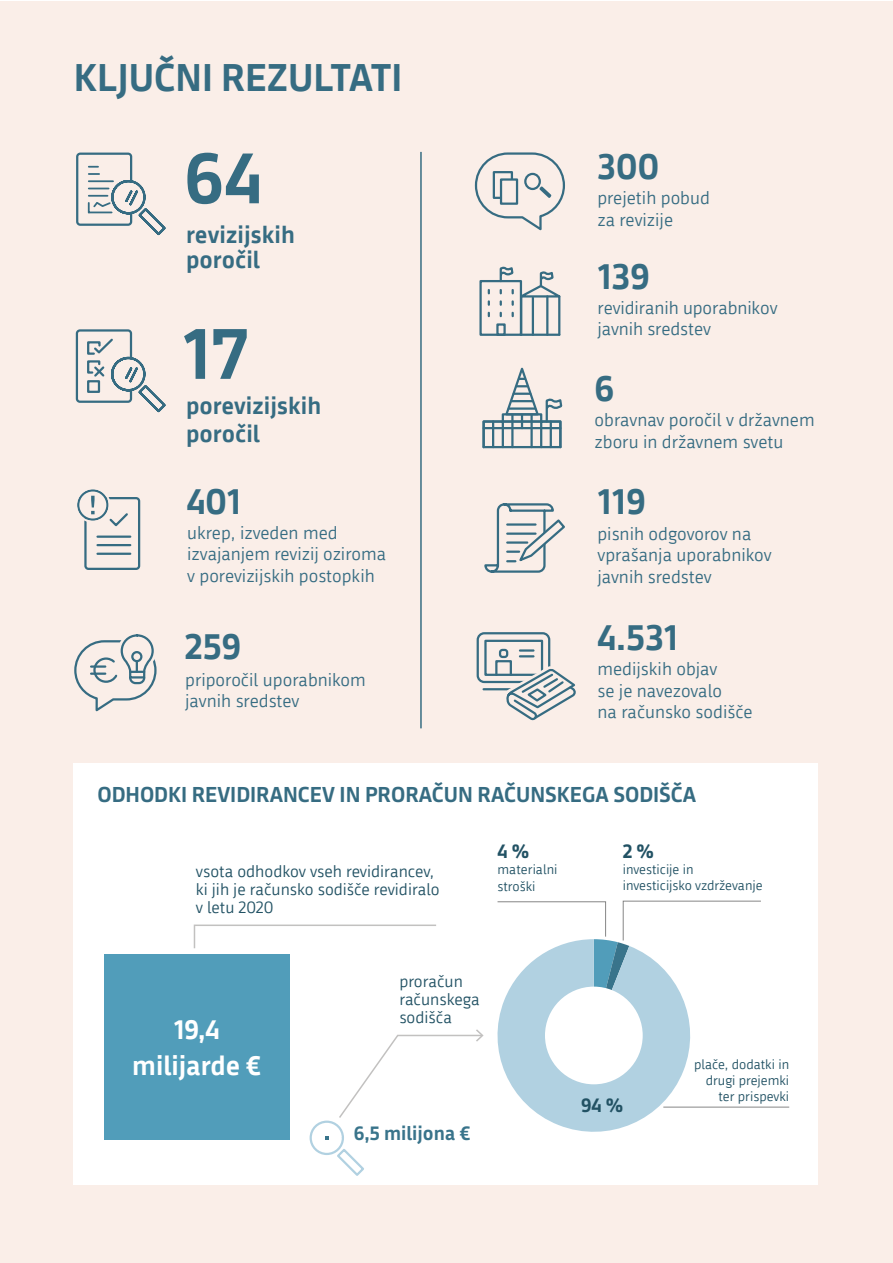
<style>
.page{position:relative;width:893px;height:1263px;background:#fff}
.page>*{position:absolute;margin:0;border:0;box-sizing:border-box;transform-origin:0 0}
.t1{font:700 72px "Republika";color:#366c82}
.t2{font:700 37.5px "Republika";color:#366c82}
.t3{font:700 36px "Republika";letter-spacing:.01em;color:#366c82}
.t4{font:700 27.15px/35.7px "Republika";color:#fff;text-align:center}
.t5{font:700 24px/25.8px "Republika";color:#366c82}
.t6{font:700 21px "Republika";color:#366c82}
.t7{font:700 19.5px "Republika";color:#39748b}
.t8{font:700 19.5px "Republika";color:#225264}
.t9{font:18px/21.6px "Republika";color:#366c82}
.t10{font:16.5px/18px "Republika";color:#225264}
.t11{font:13.5px/16.2px "Republika";color:#225264}
</style>
<div class="page">
<div style="left:0;top:1px;width:893px;height:1262px;background:#faeee8"></div>
<div style="left:74px;top:763px;width:744px;height:422px;background:#fff"></div>
<div style="left:104px;top:954px;width:186px;height:186px;background:#519dba"></div>
<hr style="left:663px;top:1107px;width:126px;height:1px;background:#868686">
<svg style="left:484px;top:503px;width:81px;height:70px"></svg>
<svg style="left:76px;top:152px;width:90px;height:84px"></svg>
<svg style="left:75px;top:329px;width:91px;height:84px"></svg>
<div style="left:502px;top:413px;width:40px;height:10px;border:2px solid #366c82"></div>
<div style="left:482px;top:420px;width:22px;height:28px;border:2px solid #366c82"></div>
<div style="left:540px;top:420px;width:21px;height:28px;border:2px solid #366c82"></div>
<hr style="left:550px;top:421px;width:2px;height:26px;background:#366c82">
<hr style="left:492px;top:421px;width:2px;height:26px;background:#366c82">
<hr style="left:530px;top:415px;width:3px;height:32px;background:#366c82">
<hr style="left:511px;top:415px;width:3px;height:32px;background:#366c82">
<hr style="left:484px;top:427px;width:76px;height:2px;background:#366c82">
<hr style="left:484px;top:446px;width:76px;height:2px;background:#366c82">
<svg style="left:504px;top:367px;width:59px;height:61px"></svg>
<svg style="left:474px;top:152px;width:91px;height:79px"></svg>
<div style="left:524px;top:173px;width:17px;height:17px;border:2px solid #366c82;border-radius:50%"></div>
<div style="left:493px;top:171px;width:20px;height:28px;border:2px solid #366c82"></div>
<div style="left:500px;top:178px;width:18px;height:27px;background:#faeee8;border:2px solid #366c82"></div>
<svg style="left:77px;top:489px;width:64px;height:81px"></svg>
<svg style="left:476px;top:632px;width:100px;height:89px"></svg>
<hr style="left:420px;top:152px;width:2px;height:576px;background:#366c82">
<svg style="left:74px;top:634px;width:83px;height:78px"></svg>
<hr style="left:91px;top:665px;width:14px;height:3px;background:#366c82">
<hr style="left:91px;top:672px;width:14px;height:3px;background:#366c82">
<hr style="left:521px;top:334px;width:38px;height:2px;background:#366c82">
<div style="left:479px;top:280px;width:43px;height:56px;border:2px solid #366c82"></div>
<div style="left:496px;top:323px;width:10px;height:13px;border:2px solid #366c82"></div>
<hr style="left:532px;top:298px;width:2px;height:37px;background:#366c82">
<hr style="left:520px;top:296px;width:2px;height:39px;background:#366c82">
<hr style="left:558px;top:296px;width:2px;height:39px;background:#366c82">
<hr style="left:546px;top:296px;width:2px;height:39px;background:#366c82">
<svg style="left:498px;top:266px;width:63px;height:39px"></svg>
<svg style="left:193px;top:900px;width:569px;height:276px"></svg>
<h2 class="t2" style="left:74px;top:50px;width:330px">KLJUČNI REZULTATI</h2>
<h1 class="t1" style="left:184px;top:123px;width:79px">64</h1>
<h3 class="t5" style="left:186px;top:220px;width:110px">revizijskih poročil</h3>
<h1 class="t1" style="left:182px;top:299px;width:67px">17</h1>
<h3 class="t5" style="left:186px;top:390px;width:137px;line-height:28.8px">porevizijskih poročil</h3>
<h3 class="t3" style="left:187px;top:474px;width:55px">401</h3>
<p class="t9" style="left:187px;top:520px;width:200px">ukrep, izveden med izvajanjem revizij oziroma v porevizijskih postopkih</p>
<h3 class="t3" style="left:185px;top:619px;width:58px">259</h3>
<p class="t9" style="left:185px;top:668px;width:182px">priporočil uporabnikom javnih sredstev</p>
<h3 class="t3" style="left:597px;top:139px;width:63px">300</h3>
<p class="t9" style="left:597px;top:186px;width:114px">prejetih pobud za revizije</p>
<h3 class="t3" style="left:597px;top:249px;width:54px">139</h3>
<p class="t9" style="left:597px;top:295px;width:182px">revidiranih uporabnikov javnih sredstev</p>
<h3 class="t3" style="left:595px;top:361px;width:21px">6</h3>
<p class="t9" style="left:595px;top:408px;width:222px">obravnav poročil v državnem zboru in državnem svetu</p>
<h3 class="t3" style="left:597px;top:474px;width:50px">119</h3>
<p class="t9" style="left:597px;top:521px;width:176px">pisnih odgovorov na vprašanja uporabnikov javnih sredstev</p>
<h3 class="t3" style="left:597px;top:610px;width:82px">4.531</h3>
<p class="t9" style="left:597px;top:657px;width:157px">medijskih objav<br>se je navezovalo<br>na računsko sodišče</p>
<p class="t6" style="left:98px;top:783px;width:600px">ODHODKI REVIDIRANCEV IN PRORAČUN RAČUNSKEGA SODIŠČA</p>
<p class="t10" style="left:196px;top:861px;width:245px">vsota odhodkov vseh revidirancev, ki jih je računsko sodišče revidiralo v letu 2020</p>
<p class="t8" style="left:497px;top:840px;width:33px">4 %</p>
<p class="t11" style="left:497px;top:861px;width:62px">materialni stroški</p>
<h3 class="t4" style="left:132px;top:1010px;width:130px">19,4 milijarde €</h3>
<p class="t10" style="left:399px;top:971px;width:82px">proračun računskega sodišča</p>
<p class="t7" style="left:354px;top:1121px;width:118px">6,5 milijona €</p>
<p class="t8" style="left:623px;top:840px;width:33px">2 %</p>
<p class="t11" style="left:623px;top:861px;width:141px">investicije in investicijsko vzdrževanje</p>
<p class="t8" style="left:581px;top:1093px;width:44px">94 %</p>
<p class="t11" style="left:694px;top:1055px;width:97px;text-align:right">plače, dodatki in drugi prejemki ter prispevki</p>
</div>
